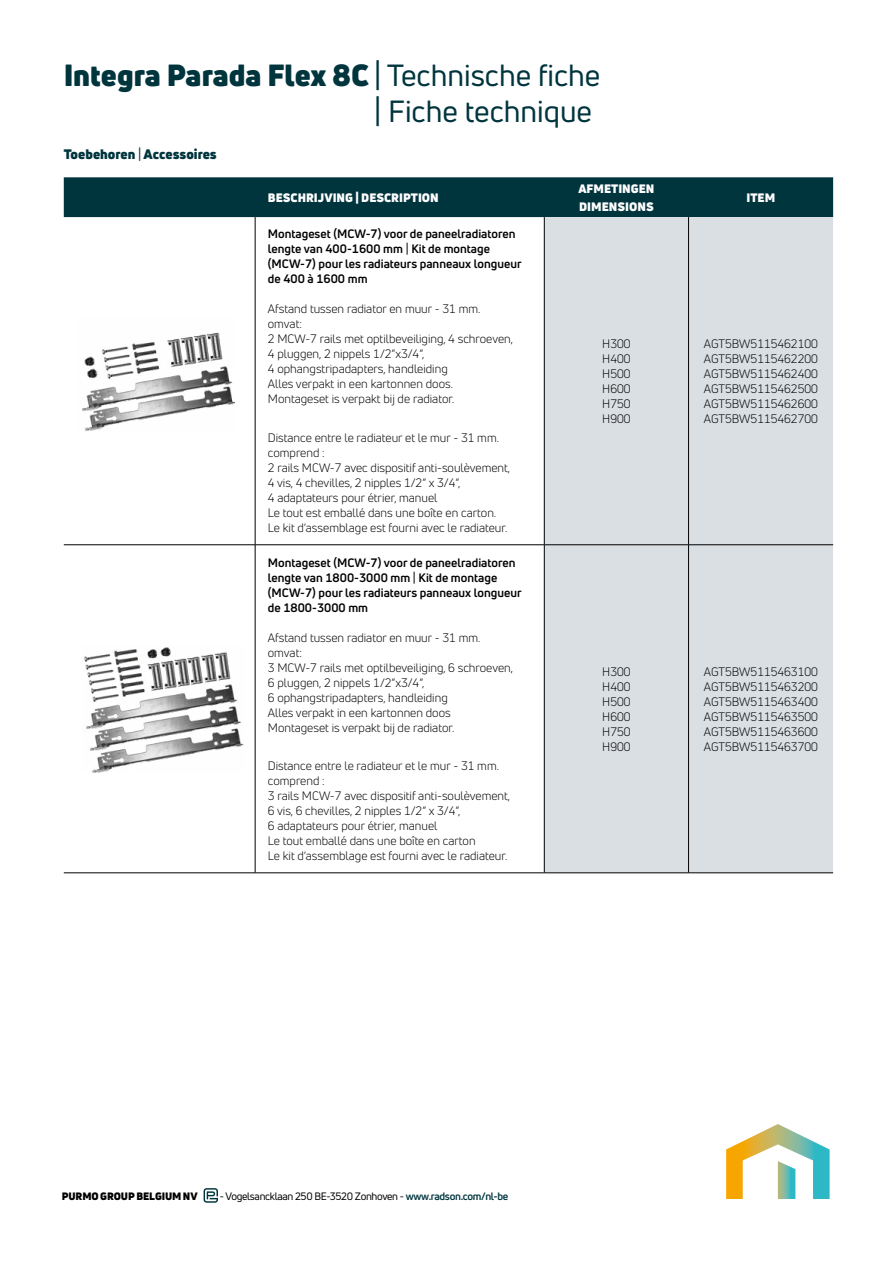
<style>
.page{position:relative;width:893px;height:1263px;background:#fff}
.page>*{position:absolute;margin:0;border:0;box-sizing:border-box;transform-origin:0 0}
.t1{font:30px/36px "Uni Neue";color:#00353e;text-align:right}
.t2{font:900 13.5px "Uni Neue";color:#00353e}
.t3{font:12px/15px "Uni Neue";color:#000}
.t4{font:700 12px/15px "Uni Neue";color:#000}
.t5{font:900 12px/18px "Uni Neue";color:#fff}
.t6{font:10.5px "Uni Neue";letter-spacing:-.03em;color:#000}
.t7{font:900 10.5px "Uni Neue";letter-spacing:-.01em;color:#000}
.s1{font-weight:900}
.s2{font-weight:400}
.s3{font-weight:700;color:#00353e}
</style>
<div class="page">
<svg style="left:726px;top:1124px;width:104px;height:75px"></svg>
<svg style="left:204px;top:1188px;width:14px;height:15px"></svg>
<div style="left:64px;top:177px;width:769px;height:40px;background:#00353e"></div>
<div style="left:545px;top:217px;width:143px;height:655px;background:#dadfe3"></div>
<div style="left:689px;top:217px;width:144px;height:655px;background:#dadfe3"></div>
<hr style="left:255px;top:217px;width:1px;height:328px;background:#000">
<hr style="left:544px;top:217px;width:1px;height:328px;background:#000">
<hr style="left:688px;top:217px;width:1px;height:328px;background:#000">
<hr style="left:64px;top:544px;width:191px;height:1px;background:#000">
<hr style="left:255px;top:545px;width:1px;height:328px;background:#000">
<hr style="left:544px;top:545px;width:1px;height:328px;background:#000">
<hr style="left:688px;top:545px;width:1px;height:328px;background:#000">
<hr style="left:64px;top:872px;width:191px;height:1px;background:#000">
<hr style="left:255px;top:872px;width:289px;height:1px;background:#000">
<hr style="left:544px;top:872px;width:144px;height:1px;background:#000">
<hr style="left:688px;top:872px;width:145px;height:1px;background:#000">
<hr style="left:255px;top:544px;width:289px;height:1px;background:#000">
<hr style="left:544px;top:544px;width:144px;height:1px;background:#000">
<hr style="left:688px;top:544px;width:145px;height:1px;background:#000">
<img style="left:82px;top:332px;width:152px;height:99px">
<img style="left:84px;top:647px;width:160px;height:125px">
<h1 class="t1" style="left:64px;top:57px;width:538px"><span class="s1">Integra Parada Flex 8C</span> | Technische fiche | Fiche technique</h1>
<p class="t2" style="left:64px;top:145px;width:155px">Toebehoren <span class="s2">|</span> Accessoires</p>
<p class="t5" style="left:268px;top:188px;width:172px">BESCHRIJVING | DESCRIPTION</p>
<p class="t5" style="left:578px;top:179px;width:78px">AFMETINGEN<br>DIMENSIONS</p>
<p class="t5" style="left:746px;top:188px;width:30px">ITEM</p>
<p class="t4" style="left:268px;top:226px;width:255px">Montageset (MCW-7) voor de paneelradiatoren lengte van 400-1600 mm <span class="s2">|</span> Kit de montage (MCW-7) pour les radiateurs panneaux longueur de 400 à 1600 mm</p>
<p class="t3" style="left:268px;top:302px;width:247px">Afstand tussen radiator en muur - 31 mm. omvat:<br>2 MCW-7 rails met optilbeveiliging, 4 schroeven, 4 pluggen, 2 nippels 1/2“x3/4“,<br>4 ophangstripadapters, handleiding<br>Alles verpakt in een kartonnen doos.<br>Montageset is verpakt bij de radiator.</p>
<p class="t3" style="left:268px;top:430px;width:244px">Distance entre le radiateur et le mur - 31 mm. comprend :<br>2 rails MCW-7 avec dispositif anti-soulèvement, 4 vis, 4 chevilles, 2 nipples 1/2“ x 3/4“,<br>4 adaptateurs pour étrier, manuel<br>Le tout est emballé dans une boîte en carton.<br>Le kit d‘assemblage est fourni avec le radiateur.</p>
<p class="t3" style="left:602px;top:336px;width:30px;text-align:justify">H300<br>H400<br>H500<br>H600<br>H750<br>H900</p>
<p class="t3" style="left:704px;top:336px;width:115px;text-align:justify">AGT5BW5115462100<br>AGT5BW5115462200<br>AGT5BW5115462400<br>AGT5BW5115462500<br>AGT5BW5115462600<br>AGT5BW5115462700</p>
<p class="t4" style="left:268px;top:555px;width:255px">Montageset (MCW-7) voor de paneelradiatoren lengte van 1800-3000 mm <span class="s2">|</span> Kit de montage (MCW-7) pour les radiateurs panneaux longueur de 1800-3000 mm</p>
<p class="t3" style="left:268px;top:630px;width:247px">Afstand tussen radiator en muur - 31 mm. omvat:<br>3 MCW-7 rails met optilbeveiliging, 6 schroeven, 6 pluggen, 2 nippels 1/2“x3/4“,<br>6 ophangstripadapters, handleiding<br>Alles verpakt in een kartonnen doos Montageset is verpakt bij de radiator.</p>
<p class="t3" style="left:268px;top:758px;width:244px">Distance entre le radiateur et le mur - 31 mm. comprend :<br>3 rails MCW-7 avec dispositif anti-soulèvement, 6 vis, 6 chevilles, 2 nipples 1/2“ x 3/4“,<br>6 adaptateurs pour étrier, manuel<br>Le tout emballé dans une boîte en carton<br>Le kit d‘assemblage est fourni avec le radiateur.</p>
<p class="t3" style="left:602px;top:664px;width:30px;text-align:justify">H300<br>H400<br>H500<br>H600<br>H750<br>H900</p>
<p class="t3" style="left:704px;top:664px;width:115px;text-align:justify">AGT5BW5115463100<br>AGT5BW5115463200<br>AGT5BW5115463400<br>AGT5BW5115463500<br>AGT5BW5115463600<br>AGT5BW5115463700</p>
<p class="t7" style="left:62px;top:1188px;width:137px">PURMO GROUP BELGIUM NV</p>
<p class="t6" style="left:220px;top:1189px;width:290px">- Vogelsancklaan 250 BE-3520 Zonhoven - <span class="s3">www.radson.com/nl-be</span></p>
</div>
